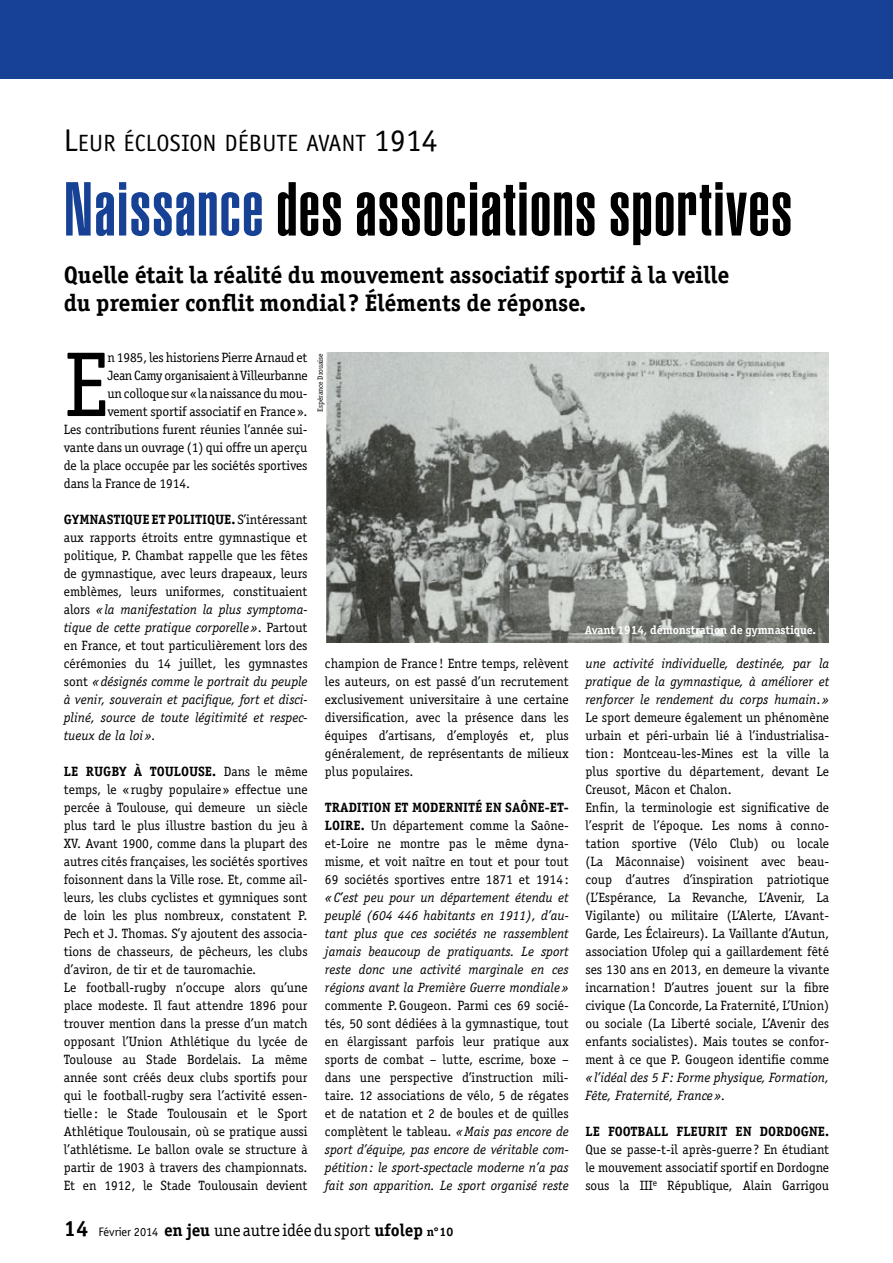
<style>
.page{position:relative;width:893px;height:1263px;background:#fff}
.page>*{position:absolute;margin:0;border:0;box-sizing:border-box;transform-origin:0 0}
.t1{font:92.4px "Officina Serif";color:#000}
.t2{font:900 extra-condensed 75px "Helvetica";letter-spacing:.02em;color:#000}
.t3{font:700 24px/28.5px "Officina Serif";letter-spacing:-.005em;color:#000}
.t4{font:23.7px "Officina Sans";letter-spacing:.01em;color:#000}
.t5{font:17.25px "Officina Serif";letter-spacing:-.005em;color:#000}
.t6{font:13.5px/18px "Officina Serif";color:#000;text-align:justify}
.t7{font:italic 13.5px/18px "Officina Serif";color:#000;text-align:justify}
.t8{font:700 13.5px "Officina Serif";color:#000}
.t9{font:13.5px "Officina Serif";letter-spacing:-.02em;color:#000}
.t10{font:700 12px "Officina Serif";letter-spacing:-.005em;color:#fff}
.t11{font:7.5px "Officina Serif";letter-spacing:-.005em;color:#000}
.s1{font-size:31.5px}
.s2{color:#164194}
.s3{font-weight:700}
.s4{font-style:italic}
.s5{font-weight:700;font-size:22.2px}
.s6{font-family:"Officina Sans";font-size:12.3px}
.s7{font-weight:700;font-size:12.3px}
</style>
<div class="page">
<div style="left:0;top:0;width:893px;height:79px;background:#164194"></div>
<img style="left:327px;top:353px;width:501px;height:290px">
<h3 class="t4" style="left:64px;top:129px;width:375px"><span class="s1">L</span>EUR ÉCLOSION DÉBUTE AVANT <span class="s1">1914</span></h3>
<h2 class="t2" style="left:64px;top:166px;width:730px"><span class="s2">Naissance</span> des associations sportives</h2>
<h3 class="t3" style="left:64px;top:260px;width:667px">Quelle était la réalité du mouvement associatif sportif à la veille du premier conflit mondial ? Éléments de réponse.</h3>
<p class="t11" style="left:316px;top:412px;width:60px;rotate:-90deg">Espérance Drouaise</p>
<h1 class="t1" style="left:64px;top:331px;width:46px">E</h1>
<p class="t6" style="left:107px;top:348px;width:202px">n 1985, les historiens Pierre Arnaud et</p>
<p class="t9" style="left:107px;top:368px;width:202px">Jean Camy organisaient à Villeurbanne</p>
<p class="t6" style="left:107px;top:384px;width:202px">un colloque sur «la naissance du mou-</p>
<p class="t6" style="left:107px;top:402px;width:202px">vement sportif associatif en France».</p>
<p class="t6" style="left:64px;top:420px;width:245px">Les contributions furent réunies l’année sui-</p>
<p class="t6" style="left:64px;top:438px;width:245px">vante dans un ouvrage (1) qui offre un aperçu</p>
<p class="t6" style="left:64px;top:456px;width:245px">de la place occupée par les sociétés sportives</p>
<p class="t6" style="left:64px;top:474px;width:128px">dans la France de 1914.</p>
<p class="t6" style="left:64px;top:510px;width:245px"><span class="s3">Gymnastique et politique .</span> S’intéressant aux rapports étroits entre gymnastique et politique, P. Chambat rappelle que les fêtes de gymnastique, avec leurs drapeaux, leurs emblèmes, leurs uniformes, constituaient alors <span class="s4">«la manifestation la plus symptoma&shy;tique de cette pratique corporelle»</span>. Partout en France, et tout particulièrement lors des cérémonies du 14 juillet, les gymnastes sont <span class="s4">«désignés comme le portrait du peuple à venir, souverain et pacifique, fort et disci&shy;pliné, source de toute légitimité et respec&shy;tueux de la loi».</span></p>
<p class="t8" style="left:64px;top:763px;width:96px">Le rugby à Toulou</p>
<p class="t10" style="left:585px;top:623px;width:233px">Avant 1914, démonstration de gymnastique.</p>
<p class="t6" style="left:585px;top:654px;width:245px;text-align:left"><span class="s4">une activité individuelle, destinée, par la pratique de la gymnastique, à améliorer et renforcer le rendement du corps humain</span>.<span class="s4">» </span>Le sport demeure également un phénomène urbain et péri-urbain lié à l’industrialisa&shy;tion: Montceau-les-Mines est la ville la plus sportive du département, devant Le Creusot, Mâcon et Chalon.<br>Enfin, la terminologie est significative de l’esprit de l’époque. Les noms à conno&shy;tation sportive (Vélo Club) ou locale (La Mâconnaise) voisinent avec beau&shy;coup d’autres d’inspiration patriotique (L’Espérance, La Revanche, L’Avenir, La Vigilante) ou militaire (L’Alerte, L’Avant-Garde, Les Éclaireurs). La Vaillante d’Autun, association Ufolep qui a gaillardement fêté ses 130 ans en 2013, en demeure la vivante incarnation! D’autres jouent sur la fibre civique (La Concorde, La Fraternité, L’Union) ou sociale (La Liberté sociale, L’Avenir des enfants socialistes). Mais toutes se confor&shy;ment à ce que P. Gougeon identifie comme</p>
<p class="t7" style="left:585px;top:1068px;width:245px">«l’idéal des 5 F : Forme physique, Formation,<br>Fête, Fraternité, France».</p>
<p class="t8" style="left:585px;top:1123px;width:245px">Le football FLeurit en Dordo gne .</p>
<p class="t6" style="left:585px;top:1140px;width:245px">Que se passe-t-il après-guerre ? En étudiant le mouvement associatif sportif en Dordogne sous la III<sup>e</sup> République, Alain Garrigou</p>
<p class="t6" style="left:325px;top:654px;width:245px">champion de France ! Entre temps, relèvent les auteurs, on est passé d’un recrutement exclusivement universitaire à une certaine diversification, avec la présence dans les équipes d’artisans, d’employés et, plus généralement, de représentants de milieux plus populaires.</p>
<p class="t8" style="left:325px;top:799px;width:97px">Tradition et mode</p>
<p class="t6" style="left:64px;top:762px;width:245px;text-align:left;text-indent:134px"><span class="s3">se.</span> Dans le même temps, le « rugby populaire » effectue une percée à Toulouse, qui demeure un siècle plus tard le plus illustre bastion du jeu à XV. Avant 1900, comme dans la plupart des autres cités françaises, les sociétés sportives foisonnent dans la Ville rose. Et, comme ail&shy;leurs, les clubs cyclistes et gymniques sont de loin les plus nombreux, constatent P.<br>Pech et J. Thomas. S’y ajoutent des associa&shy;tions de chasseurs, de pêcheurs, les clubs d’aviron, de tir et de tauromachie.<br>Le football-rugby n’occupe alors qu’une place modeste. Il faut attendre 1896 pour trouver mention dans la presse d’un match opposant l’Union athlétique du lycée de Toulouse au Stade Bordelais. La même année sont créés deux clubs sportifs pour qui le football-rugby sera l’activité essen&shy;tielle : le Stade Toulousain et le Sport Athlétique toulousain, où se pratique aussi l’athlétisme. Le ballon ovale se structure à partir de 1903 à travers des championnats.<br>Et en 1912, le Stade Toulousain devient</p>
<p class="t6" style="left:325px;top:798px;width:245px;text-indent:121px"><span class="s3">rnité en Saône-et-Loire.</span> Un département comme la Saône&shy;et-Loire ne montre pas le même dyna&shy;misme, et voit naître en tout et pour tout 69 sociétés sportives entre 1871 et 1914 :</p>
<p class="t7" style="left:325px;top:888px;width:245px">«C’est peu pour un département étendu et peuplé (604 446 habitants en 1911), d’au&shy;tant plus que ces sociétés ne rassemblent jamais beaucoup de pratiquants. Le sport reste donc une activité marginale en ces régions avant la Première Guerre mondiale»</p>
<p class="t6" style="left:325px;top:996px;width:245px">commente P.Gougeon. Parmi ces 69 socié&shy;tés, 50 sont dédiées à la gymnastique, tout en élargissant parfois leur pratique aux sports de combat – lutte, escrime, boxe – dans une perspective d’instruction mili&shy;taire. 12 associations de vélo, 5 de régates et de natation et 2 de boules et de quilles complètent le tableau. <span class="s4">«Mais pas encore de sport d’équipe, pas encore de véritable com&shy;pétition: le sport-spectacle moderne n’a pas fait son apparition. Le sport organisé reste</span></p>
<p class="t5" style="left:64px;top:1220px;width:391px"><span class="s5">14</span> <span class="s6">Février 2014</span> <span class="s3">en jeu</span> une autre idée du sport <span class="s3">ufolep</span> <span class="s7">n°10</span></p>
</div>
